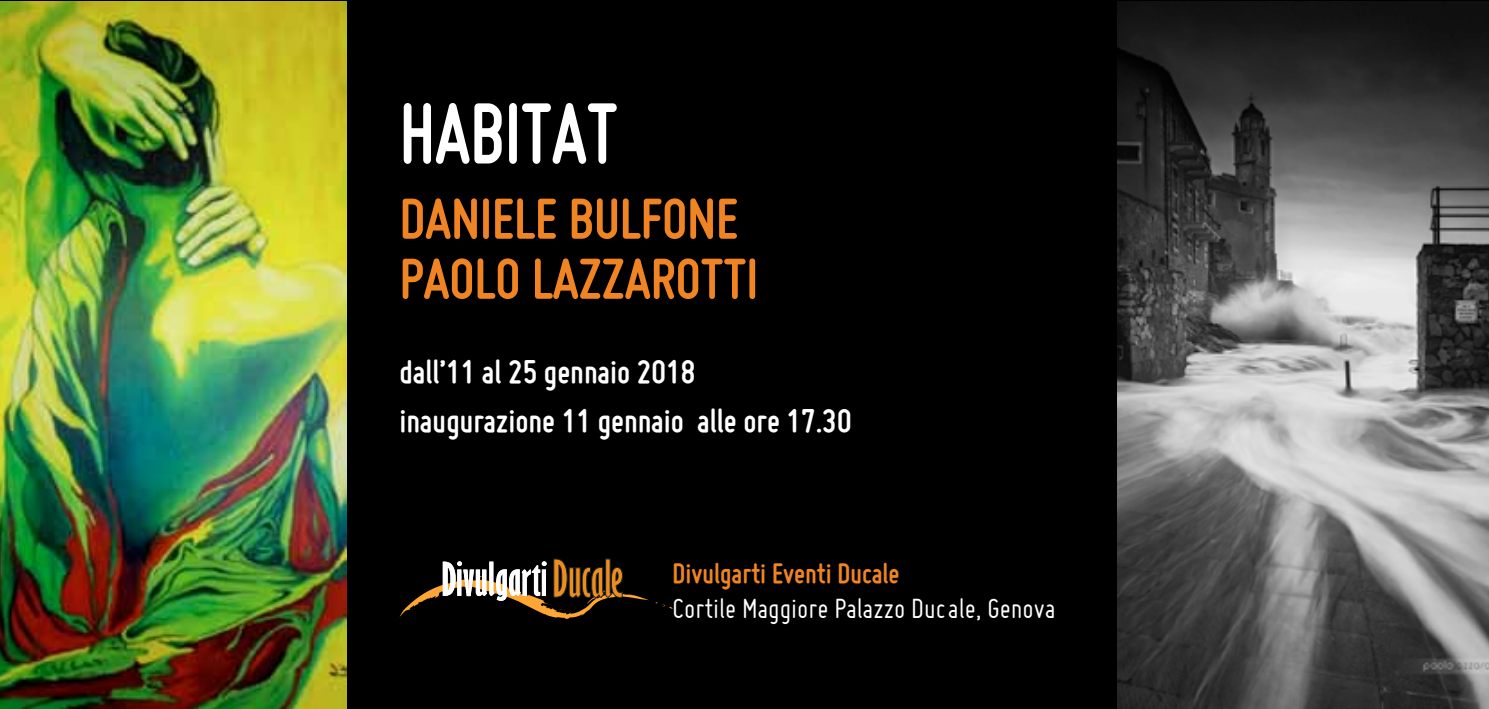
<style>
.page{position:relative;width:1489px;height:709px;background:#fff}
.page>*{position:absolute;margin:0;border:0;box-sizing:border-box;transform-origin:0 0}
.t1{font:700 90px "Miso";color:#fff;scale:.9 1}
.t2{font:700 60px/60px "Miso";color:#f18422}
.t3{font:700 35px/49.2px "Miso";color:#fff}
.t4{font:30px "Miso";color:#fff}
.t5{font:700 30px "Miso";color:#f18422}
</style>
<div class="page">
<div style="left:0;top:0;width:1488px;height:709px;background:#000"></div>
<svg style="left:655px;top:602px;width:17px;height:7px"></svg>
<svg style="left:399px;top:558px;width:250px;height:61px"></svg>
<img style="left:0;top:2px;width:346px;height:707px">
<img style="left:1117px;top:2px;width:371px;height:707px">
<h1 class="t1" style="left:399px;top:82px;width:244px">HABITAT</h1>
<h2 class="t2" style="left:399px;top:188px;width:360px">DANIELE BULFONE<br>PAOLO LAZZAROTTI</h2>
<p class="t3" style="left:399px;top:346px;width:453px">dall’11 al 25 gennaio 2018 inaugurazione 11 gennaio alle ore 17.30</p>
<p class="t5" style="left:672px;top:556px;width:229px">Divulgarti Eventi Ducale</p>
<p class="t4" style="left:672px;top:591px;width:384px">Cortile Maggiore Palazzo Ducale, Genova</p>
</div>
